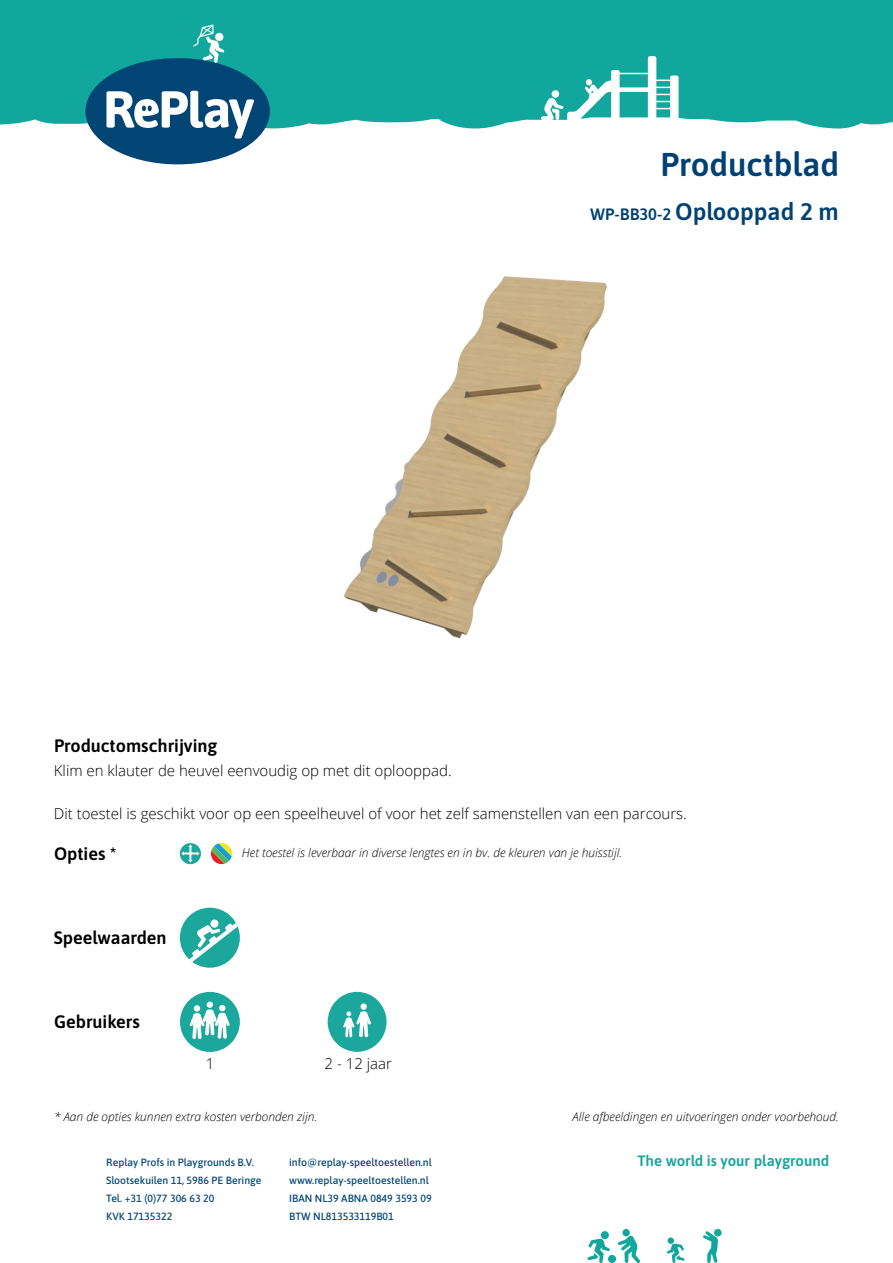
<style>
.page{position:relative;width:893px;height:1263px;background:#fff}
.page>*{position:absolute;margin:0;border:0;box-sizing:border-box;transform-origin:0 0}
.t1{font:600 33px "Asap";color:#004173}
.t2{font:600 24px "Asap";color:#004173}
.t3{font:600 18px "Asap";color:#000}
.t4{font:300 15px "Open Sans";color:#000}
.t5{font:600 15px "Asap";color:#12a79d}
.t6{font:italic 300 12px "Open Sans";color:#000}
.t7{font:500 10.5px/18px "Asap";color:#014575}
.s1{font-size:16.5px}
</style>
<div class="page">
<div style="left:0;top:0;width:893px;height:129px;background:#12a79d"></div>
<svg style="left:703px;top:1229px;width:18px;height:34px"></svg>
<div style="left:608px;top:1255px;width:8px;height:8px;background:#12a79d;border-radius:50%"></div>
<div style="left:601px;top:1231px;width:8px;height:8px;background:#12a79d;border-radius:50%"></div>
<svg style="left:587px;top:1238px;width:23px;height:25px"></svg>
<div style="left:668px;top:1237px;width:6px;height:7px;background:#12a79d;border-radius:50%"></div>
<svg style="left:667px;top:1243px;width:18px;height:20px"></svg>
<svg style="left:618px;top:1235px;width:22px;height:28px"></svg>
<div style="left:622px;top:1229px;width:8px;height:7px;background:#12a79d;border-radius:50%"></div>
<svg style="left:85px;top:24px;width:185px;height:140px"></svg>
<hr style="left:615px;top:73px;width:35px;height:1px;background:#fff">
<div style="left:615px;top:87px;width:35px;height:5px;background:#fff"></div>
<svg style="left:648px;top:56px;width:31px;height:64px"></svg>
<svg style="left:541px;top:70px;width:79px;height:50px"></svg>
<div style="left:552px;top:90px;width:7px;height:8px;background:#fff;border-radius:50%"></div>
<img style="left:344px;top:276px;width:263px;height:363px">
<div style="left:180px;top:992px;width:60px;height:60px;background:#1ca79d;border-radius:50%"></div>
<div style="left:206px;top:1001px;width:7px;height:7px;background:#74c9c3;border-radius:50%"></div>
<div style="left:207px;top:1001px;width:6px;height:7px;background:#fff;border-radius:50%"></div>
<svg style="left:189px;top:1005px;width:41px;height:34px"></svg>
<div style="left:328px;top:992px;width:59px;height:60px;background:#1ca79d;border-radius:50%"></div>
<div style="left:361px;top:1003px;width:6px;height:7px;background:#fff;border-radius:50%"></div>
<svg style="left:343px;top:1011px;width:28px;height:27px"></svg>
<svg style="left:211px;top:843px;width:21px;height:21px"></svg>
<div style="left:180px;top:908px;width:60px;height:60px;background:#1ca79d;border-radius:50%"></div>
<svg style="left:210px;top:919px;width:8px;height:9px"></svg>
<svg style="left:189px;top:923px;width:49px;height:39px"></svg>
<svg style="left:180px;top:843px;width:21px;height:21px"></svg>
<svg style="left:181px;top:844px;width:19px;height:19px"></svg>
<h1 class="t1" style="left:660px;top:142px;width:180px">Productblad</h1>
<h3 class="t3" style="left:54px;top:733px;width:165px">Productomschrijving</h3>
<p class="t2" style="left:590px;top:195px;width:250px"><span class="s1">WP-BB30-2</span> Oplooppad 2 m</p>
<p class="t4" style="left:54px;top:761px;width:399px">Klim en klauter de heuvel eenvoudig op met dit oplooppad.</p>
<p class="t4" style="left:54px;top:803px;width:634px">Dit toestel is geschikt voor op een speelheuvel of voor het zelf samenstellen van een parcours.</p>
<h3 class="t3" style="left:54px;top:841px;width:64px">Opties *</h3>
<h3 class="t3" style="left:54px;top:925px;width:114px">Speelwaarden</h3>
<h3 class="t3" style="left:54px;top:1009px;width:87px">Gebruikers</h3>
<p class="t6" style="left:242px;top:844px;width:382px">Het toestel is leverbaar in diverse lengtes en in bv. de kleuren van je huisstijl.</p>
<p class="t4" style="left:206px;top:1053px;width:10px">1</p>
<p class="t4" style="left:325px;top:1053px;width:69px">2 - 12 jaar</p>
<p class="t6" style="left:54px;top:1108px;width:265px">* Aan de opties kunnen extra kosten verbonden zijn.</p>
<p class="t6" style="left:573px;top:1108px;width:268px">Alle afbeeldingen en uitvoeringen onder voorbehoud.</p>
<p class="t7" style="left:106px;top:1153px;width:157px">Replay Profs in Playgrounds B.V.<br>Slootsekuilen 11, 5986 PE Beringe<br>Tel. +31 (0)77 306 63 20<br>KVK 17135322</p>
<p class="t7" style="left:289px;top:1153px;width:144px">info@replay-speeltoestellen.nl www.replay-speeltoestellen.nl<br>IBAN NL39 ABNA 0849 3593 09<br>BTW NL813533119B01</p>
<h3 class="t5" style="left:638px;top:1151px;width:193px">The world is your playground</h3>
</div>
